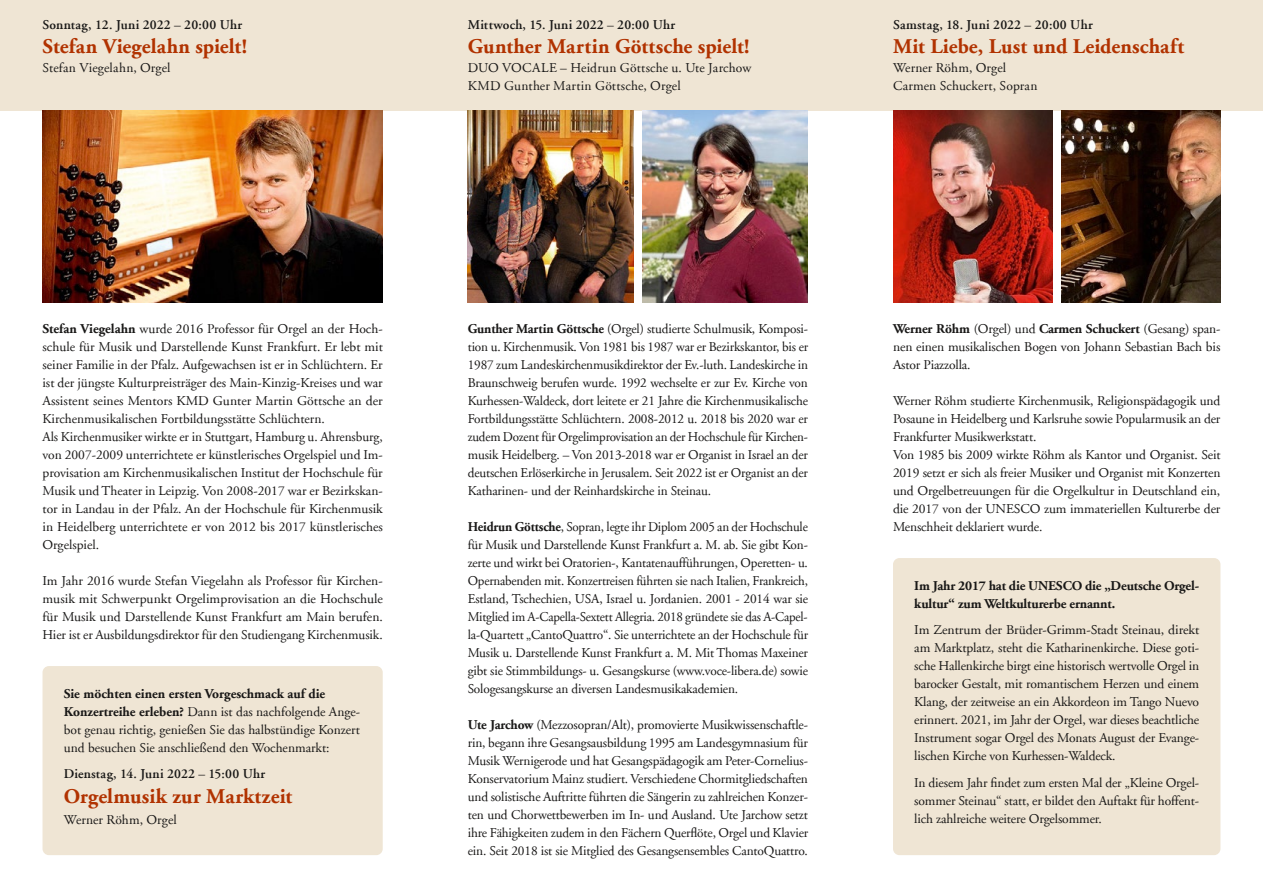
<style>
.page{position:relative;width:1263px;height:893px;background:#fff}
.page>*{position:absolute;margin:0;border:0;box-sizing:border-box;transform-origin:0 0}
.t1{font:700 21px "Adobe Garamond";letter-spacing:.005em;color:#b13200}
.t2{font:13.5px/18px "Adobe Garamond";letter-spacing:-.005em;color:#181716;text-align:justify}
.t3{font:600 13.5px "Adobe Garamond";letter-spacing:.015em;color:#181716}
.t4{font:700 13.5px/18px "Adobe Garamond";letter-spacing:-.01em;color:#181716}
.s1{font-weight:700}
</style>
<div class="page">
<div style="left:0;top:0;width:1263px;height:111px;background:#efe5d4"></div>
<div style="left:43px;top:666px;width:340px;height:189px;background:#efe5d4;border-radius:6px"></div>
<div style="left:893px;top:558px;width:327px;height:297px;background:#efe5d4;border-radius:6px"></div>
<img style="left:43px;top:111px;width:340px;height:191px">
<img style="left:468px;top:111px;width:166px;height:191px">
<img style="left:893px;top:111px;width:159px;height:191px">
<img style="left:642px;top:111px;width:166px;height:191px">
<img style="left:1061px;top:111px;width:159px;height:191px">
<p class="t3" style="left:43px;top:17px;width:201px">Sonntag, 12. Juni 2022 – 20:00 Uhr</p>
<h1 class="t1" style="left:43px;top:34px;width:206px">Stefan Viegelahn spielt!</h1>
<p class="t2" style="left:43px;top:59px;width:130px">Stefan Viegelahn, Orgel</p>
<p class="t3" style="left:468px;top:17px;width:209px">Mittwoch, 15. Juni 2022 – 20:00 Uhr</p>
<h1 class="t1" style="left:468px;top:34px;width:283px">Gunther Martin Göttsche spielt!</h1>
<p class="t2" style="left:468px;top:59px;width:285px">DUO VOCALE – Heidrun Göttsche u. Ute Jarchow<br>KMD Gunther Martin Göttsche, Orgel</p>
<p class="t3" style="left:893px;top:17px;width:201px">Samstag, 18. Juni 2022 – 20:00 Uhr</p>
<h1 class="t1" style="left:893px;top:34px;width:293px">Mit Liebe, Lust und Leidenschaft</h1>
<p class="t2" style="left:893px;top:59px;width:146px">Werner Röhm, Orgel<br>Carmen Schuckert, Sopran</p>
<p class="t2" style="left:43px;top:320px;width:342px;text-align:left"><span class="s1">Stefan Viegelahn</span> wurde 2016 Professor für Orgel an der Hoch&shy;schule für Musik und Darstellende Kunst Frankfurt. Er lebt mit seiner Familie in der Pfalz. Aufgewachsen ist er in Schlüchtern. Er ist der jüngste Kulturpreisträger des Main-Kinzig-Kreises und war Assistent seines Mentors KMD Gunter Martin Göttsche an der Kirchenmusikalischen Fortbildungsstätte Schlüchtern.<br>Als Kirchenmusiker wirkte er in Stuttgart, Hamburg u. Ahrensburg, von 2007-2009 unterrichtete er künstlerisches Orgelspiel und Im&shy;provisation am Kirchenmusikalischen Institut der Hochschule für Musik und Theater in Leipzig. Von 2008-2017 war er Bezirkskan&shy;tor in Landau in der Pfalz. An der Hochschule für Kirchenmusik in Heidelberg unterrichtete er von 2012 bis 2017 künstlerisches Orgelspiel.</p>
<p class="t2" style="left:43px;top:572px;width:342px">Im Jahr 2016 wurde Stefan Viegelahn als Professor für Kirchen&shy;musik mit Schwerpunkt Orgelimprovisation an die Hochschule für Musik und Darstellende Kunst Frankfurt am Main berufen.<br>Hier ist er Ausbildungsdirektor für den Studiengang Kirchenmusik.</p>
<p class="t2" style="left:64px;top:685px;width:298px;text-align:left"><span class="s1">Sie möchten einen ersten Vorgeschmack auf die Konzertreihe erleben?</span> Dann ist das nachfolgende Ange&shy;bot genau richtig, genießen Sie das halbstündige Konzert und besuchen Sie anschließend den Wochenmarkt:</p>
<p class="t3" style="left:64px;top:767px;width:203px">Dienstag, 14. Juni 2022 – 15:00 Uhr</p>
<h1 class="t1" style="left:64px;top:784px;width:230px">Orgelmusik zur Marktzeit</h1>
<p class="t2" style="left:64px;top:811px;width:115px">Werner Röhm, Orgel</p>
<p class="t2" style="left:468px;top:320px;width:342px"><span class="s1">Gunther Martin Göttsche</span> (Orgel) studierte Schulmusik, Komposi&shy;tion u. Kirchenmusik. Von 1981 bis 1987 war er Bezirkskantor, bis er 1987 zum Landeskirchenmusikdirektor der Ev.-luth. Landeskirche in Braunschweig berufen wurde. 1992 wechselte er zur Ev. Kirche von Kurhessen-Waldeck, dort leitete er 21 Jahre die Kirchenmusikalische Fortbildungsstätte Schlüchtern. 2008-2012 u. 2018 bis 2020 war er zudem Dozent für Orgelimprovisation an der Hochschule für Kirchen&shy;musik Heidelberg. – Von 2013-2018 war er Organist in Israel an der deutschen Erlöserkirche in Jerusalem. Seit 2022 ist er Organist an der Katharinen- und der Reinhardskirche in Steinau.</p>
<p class="t2" style="left:468px;top:518px;width:342px"><span class="s1">Heidrun Göttsche</span>, Sopran, legte ihr Diplom 2005 an der Hochschule für Musik und Darstellende Kunst Frankfurt a. M. ab. Sie gibt Kon&shy;zerte und wirkt bei Oratorien-, Kantatenaufführungen, Operetten- u.<br>Opernabenden mit. Konzertreisen führten sie nach Italien, Frankreich, Estland, Tschechien, USA, Israel u. Jordanien. 2001 - 2014 war sie Mitglied im A-Capella-Sextett Allegria. 2018 gründete sie das A-Capel&shy;la-Quartett „CantoQuattro“. Sie unterrichtete an der Hochschule für Musik u. Darstellende Kunst Frankfurt a. M. Mit Thomas Maxeiner gibt sie Stimmbildungs- u. Gesangskurse (www.voce-libera.de) sowie Sologesangskurse an diversen Landesmusikakademien.</p>
<p class="t2" style="left:468px;top:716px;width:342px"><span class="s1">Ute Jarchow</span> (Mezzosopran/Alt), promovierte Musikwissenschaftle&shy;rin, begann ihre Gesangsausbildung 1995 am Landesgymnasium für Musik Wernigerode und hat Gesangspädagogik am Peter-Cornelius-Konservatorium Mainz studiert. Verschiedene Chormitgliedschaften und solistische Auftritte führten die Sängerin zu zahlreichen Konzer&shy;ten und Chorwettbewerben im In- und Ausland. Ute Jarchow setzt ihre Fähigkeiten zudem in den Fächern Querflöte, Orgel und Klavier ein. Seit 2018 ist sie Mitglied des Gesangsensembles CantoQuattro.</p>
<p class="t2" style="left:893px;top:320px;width:329px"><span class="s1">Werner Röhm</span> (Orgel) und <span class="s1">Carmen Schuckert</span> (Gesang) span&shy;nen einen musikalischen Bogen von Johann Sebastian Bach bis Astor Piazzolla.</p>
<p class="t2" style="left:893px;top:392px;width:329px;text-align:left">Werner Röhm studierte Kirchenmusik, Religionspädagogik und Posaune in Heidelberg und Karlsruhe sowie Popularmusik an der Frankfurter Musikwerkstatt.<br>Von 1985 bis 2009 wirkte Röhm als Kantor und Organist. Seit 2019 setzt er sich als freier Musiker und Organist mit Konzerten und Orgelbetreuungen für die Orgelkultur in Deutschland ein, die 2017 von der UNESCO zum immateriellen Kulturerbe der Menschheit deklariert wurde.</p>
<p class="t4" style="left:914px;top:577px;width:286px">Im Jahr 2017 hat die UNESCO die „Deutsche Orgel&shy;kultur“ zum Weltkulturerbe ernannt.</p>
<p class="t2" style="left:914px;top:621px;width:287px">Im Zentrum der Brüder-Grimm-Stadt Steinau, direkt am Marktplatz, steht die Katharinenkirche. Diese goti&shy;sche Hallenkirche birgt eine historisch wertvolle Orgel in barocker Gestalt, mit romantischem Herzen und einem Klang, der zeitweise an ein Akkordeon im Tango Nuevo erinnert. 2021, im Jahr der Orgel, war dieses beachtliche Instrument sogar Orgel des Monats August der Evange&shy;lischen Kirche von Kurhessen-Waldeck.</p>
<p class="t2" style="left:914px;top:774px;width:286px">In diesem Jahr findet zum ersten Mal der „Kleine Orgel&shy;sommer Steinau“ statt, er bildet den Auftakt für hoffent&shy;lich zahlreiche weitere Orgelsommer.</p>
</div>
